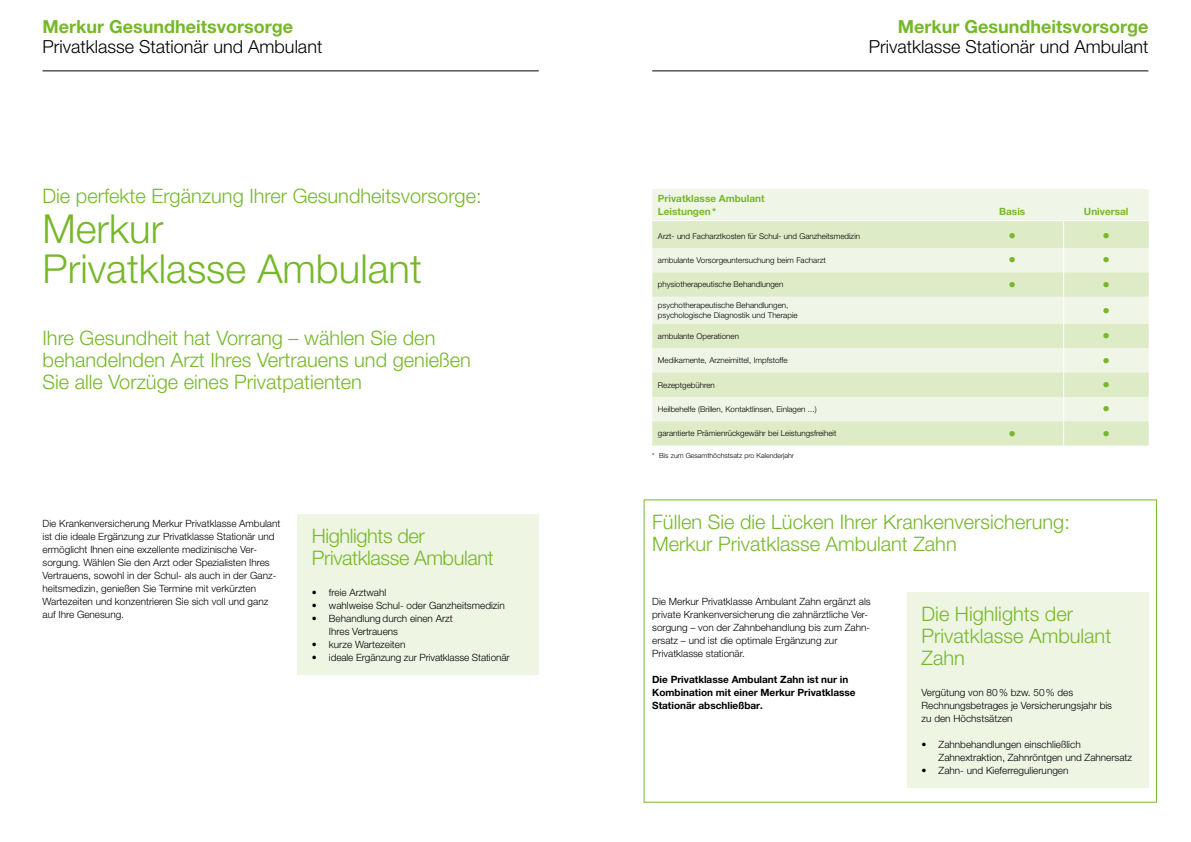
<style>
.page{position:relative;width:1191px;height:842px;background:#fff}
.page>*{position:absolute;margin:0;border:0;box-sizing:border-box;transform-origin:0 0}
.t1{font:300 40px/40px "Helvetica Neue LT Pro";color:#76b82a}
.t2{font:300 20px/22px "Helvetica Neue LT Pro";color:#76b82a}
.t3{font:300 20px/22px "Helvetica Neue LT Pro";letter-spacing:-.02em;color:#76b82a}
.t4{font:300 18px "Helvetica Neue LT Pro";color:#000}
.t5{font:700 18px "Helvetica Neue LT Pro";color:#76b82a}
.t6{font:300 15px "Helvetica Neue LT Pro";color:#76b82a}
.t7{font:300 10px/13px "Helvetica Neue LT Pro";color:#000}
.t8{font:700 10px/13px "Helvetica Neue LT Pro";color:#000}
.t9{font:700 10px/13px "Helvetica Neue LT Pro";color:#76b82a}
.t10{font:300 8px/10px "Helvetica Neue LT Pro";color:#000}
.t11{font:300 7px "Helvetica Neue LT Pro";color:#000}
</style>
<div class="page">
<div style="left:298px;top:514px;width:241px;height:161px;background:#eef5e3"></div>
<div style="left:652px;top:189px;width:496px;height:31px;background:#f0f6e7"></div>
<svg style="left:652px;top:221px;width:496px;height:225px;background:#e6f0d5"></svg>
<svg style="left:1063px;top:221px;width:1px;height:225px"></svg>
<div style="left:907px;top:592px;width:241px;height:196px;background:#eef5e3"></div>
<hr style="left:43px;top:70px;width:496px;height:1px;background:#000">
<hr style="left:652px;top:70px;width:496px;height:1px;background:#000">
<h3 class="t5" style="left:43px;top:15px;width:252px">Merkur Gesundheitsvorsorge</h3>
<h3 class="t4" style="left:43px;top:35px;width:281px">Privatklasse Stationär und Ambulant</h3>
<h2 class="t2" style="left:43px;top:185px;width:441px">Die perfekte Ergänzung Ihrer Gesundheitsvorsorge:</h2>
<h1 class="t1" style="left:43px;top:208px;width:381px">Merkur<br>Privatklasse Ambulant</h1>
<h2 class="t2" style="left:43px;top:327px;width:430px">Ihre Gesundheit hat Vorrang – wählen Sie den behandelnden Arzt Ihres Vertrauens und genießen<br>Sie alle Vorzüge eines Privatpatienten</h2>
<p class="t7" style="left:43px;top:517px;width:239px">Die Krankenversicherung Merkur Privatklasse Ambulant ist die ideale Ergänzung zur Privatklasse Stationär und ermöglicht Ihnen eine exzellente medizinische Ver&shy;sorgung. Wählen Sie den Arzt oder Spezialisten Ihres Vertrauens, sowohl in der Schul- als auch in der Ganz&shy;heitsmedizin, genießen Sie Termine mit verkürzten Wartezeiten und konzentrieren Sie sich voll und ganz auf Ihre Genesung.</p>
<h2 class="t3" style="left:312px;top:524px;width:183px">Highlights der<br>Privatklasse Ambulant</h2>
<p class="t7" style="left:312px;top:585px;width:76px">• freie Arztwahl</p>
<p class="t7" style="left:312px;top:598px;width:194px">• wahlweise Schul- oder Ganzheitsmedizin</p>
<p class="t7" style="left:329px;top:611px;width:125px;text-indent:-17px">• Behandlung durch einen Arzt<br>Ihres Vertrauens</p>
<p class="t7" style="left:312px;top:637px;width:95px">• kurze Wartezeiten</p>
<p class="t7" style="left:312px;top:650px;width:199px">• ideale Ergänzung zur Privatklasse Stationär</p>
<p class="t9" style="left:658px;top:192px;width:108px">Privatklasse Ambulant<br>Leistungen*</p>
<h3 class="t5" style="left:897px;top:15px;width:252px">Merkur Gesundheitsvorsorge</h3>
<h3 class="t4" style="left:868px;top:35px;width:281px">Privatklasse Stationär und Ambulant</h3>
<p class="t9" style="left:999px;top:205px;width:28px">Basis</p>
<p class="t9" style="left:1084px;top:205px;width:46px">Universal</p>
<p class="t10" style="left:658px;top:231px;width:204px">Arzt- und Facharztkosten für Schul- und Ganzheitsmedizin</p>
<h3 class="t6" style="left:1008px;top:227px;width:9px">•</h3>
<h3 class="t6" style="left:1102px;top:227px;width:9px">•</h3>
<p class="t10" style="left:658px;top:255px;width:169px">ambulante Vorsorgeuntersuchung beim Facharzt</p>
<h3 class="t6" style="left:1008px;top:251px;width:9px">•</h3>
<h3 class="t6" style="left:1102px;top:251px;width:9px">•</h3>
<p class="t10" style="left:658px;top:279px;width:127px">physiotherapeutische Behandlungen</p>
<h3 class="t6" style="left:1008px;top:275px;width:9px">•</h3>
<h3 class="t6" style="left:1102px;top:275px;width:9px">•</h3>
<p class="t10" style="left:658px;top:300px;width:141px">psychotherapeutische Behandlungen, psychologische Diagnostik und Therapie</p>
<h3 class="t6" style="left:1102px;top:301px;width:9px">•</h3>
<p class="t10" style="left:658px;top:331px;width:82px">ambulante Operationen</p>
<h3 class="t6" style="left:1102px;top:327px;width:9px">•</h3>
<p class="t10" style="left:658px;top:355px;width:131px">Medikamente, Arzneimittel, Impfstoffe</p>
<h3 class="t6" style="left:1102px;top:351px;width:9px">•</h3>
<p class="t10" style="left:658px;top:380px;width:58px">Rezeptgebühren</p>
<h3 class="t6" style="left:1102px;top:376px;width:9px">•</h3>
<p class="t10" style="left:658px;top:404px;width:160px">Heilbehelfe (Brillen, Kontaktlinsen, Einlagen ...)</p>
<h3 class="t6" style="left:1102px;top:400px;width:9px">•</h3>
<p class="t10" style="left:658px;top:428px;width:180px">garantierte Prämienrückgewähr bei Leistungsfreiheit</p>
<h3 class="t6" style="left:1008px;top:424px;width:9px">•</h3>
<h3 class="t6" style="left:1102px;top:424px;width:9px">•</h3>
<p class="t11" style="left:652px;top:451px;width:143px">* Bis zum Gesamthöchstsatz pro Kalenderjahr</p>
<h2 class="t2" style="left:652px;top:510px;width:419px">Füllen Sie die Lücken Ihrer Krankenversicherung:<br>Merkur Privatklasse Ambulant Zahn</h2>
<p class="t7" style="left:652px;top:595px;width:220px">Die Merkur Privatklasse Ambulant Zahn ergänzt als private Krankenversicherung die zahnärztliche Ver&shy;sorgung – von der Zahnbehandlung bis zum Zahn&shy;ersatz – und ist die optimale Ergänzung zur Privatklasse stationär.</p>
<p class="t8" style="left:652px;top:673px;width:205px">Die Privatklasse Ambulant Zahn ist nur in<br>Kombination mit einer Merkur Privatklasse<br>Stationär abschließbar.</p>
<h2 class="t2" style="left:921px;top:602px;width:191px">Die Highlights der<br>Privatklasse Ambulant<br>Zahn</h2>
<p class="t7" style="left:921px;top:685px;width:192px">Vergütung von 80% bzw. 50% des<br>Rechnungsbetrages je Versicherungsjahr bis zu den Höchstsätzen</p>
<p class="t7" style="left:938px;top:737px;width:195px;text-indent:-17px">• Zahnbehandlungen einschließlich<br>Zahnextraktion, Zahnröntgen und Zahnersatz</p>
<p class="t7" style="left:921px;top:763px;width:148px">• Zahn- und Kieferregulierungen</p>
</div>
